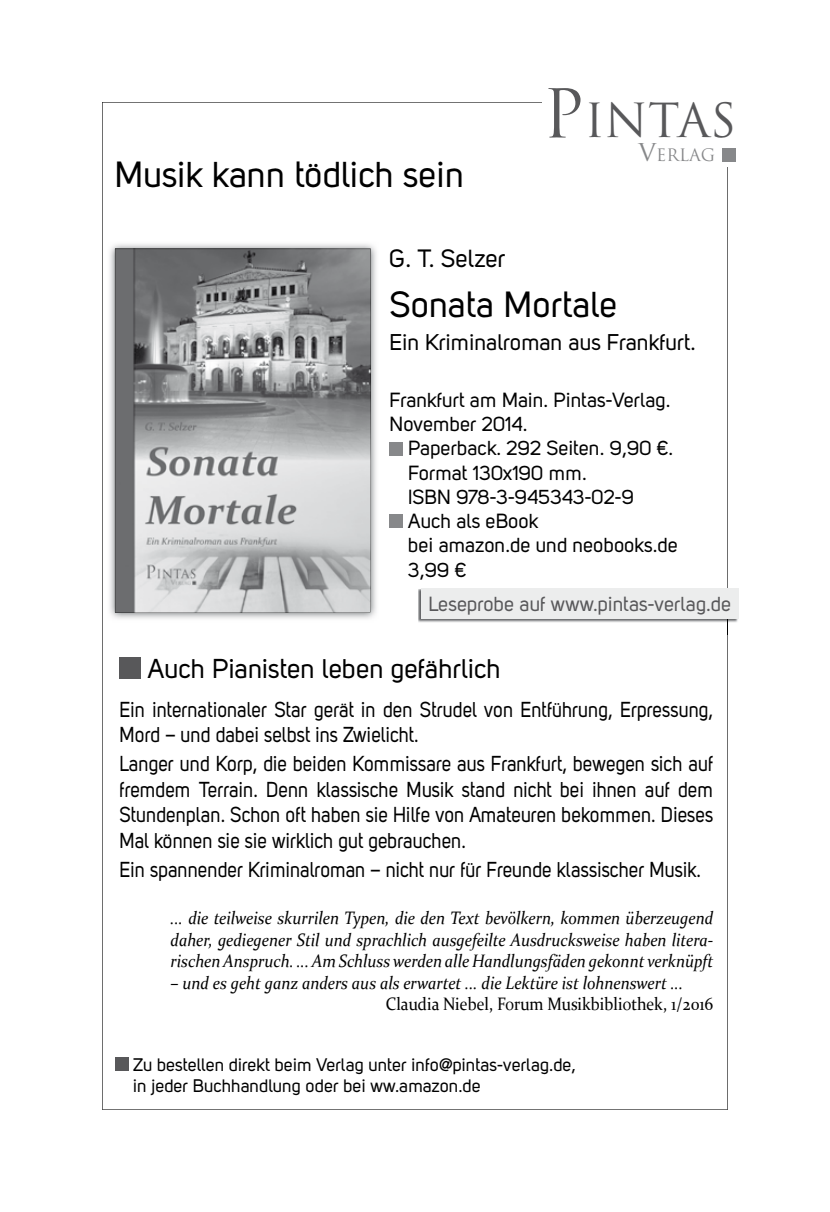
<style>
.page{position:relative;width:830px;height:1212px;background:#fff}
.page>*{position:absolute;margin:0;border:0;box-sizing:border-box;transform-origin:0 0}
.t1{font:45.9px "Trajan";color:#58585a}
.t2{font:36px "Uni Sans Regular";color:#000}
.t3{font:27px "Uni Sans Regular";color:#000}
.t4{font:24.75px "Uni Sans Regular";color:#000}
.t5{font:22.5px "Uni Sans Regular";color:#000}
.t6{font:21.38px/25.7px "Uni Sans Regular";color:#000;scale:.9 1}
.t7{font:20.25px/24.3px "Uni Sans Regular";color:#000}
.t8{font:20.25px "Uni Sans Regular";color:#58585a}
.t9{font:italic 18px/21.6px "Constantia";color:#000;text-align:justify;scale:.9 1}
.t10{font:18px/21.6px "Uni Sans Regular";color:#000}
.t11{font:18px "Constantia";color:#000;scale:.9 1}
.t12{font:16.65px "Trajan";color:#87888a}
.s1{font-size:65.48px}
.s2{font-size:23.85px}
</style>
<div class="page">
<div style="left:721px;top:148px;width:14px;height:13px;background:#87888a"></div>
<div style="left:389px;top:442px;width:14px;height:13px;background:#87888a"></div>
<div style="left:389px;top:515px;width:14px;height:13px;background:#87888a"></div>
<div style="left:119px;top:657px;width:22px;height:21px;background:#58585a"></div>
<div style="left:115px;top:1057px;width:13px;height:13px;background:#58585a"></div>
<img style="left:109px;top:244px;width:267px;height:375px">
<svg style="left:115px;top:249px;width:255px;height:363px"></svg>
<img style="left:418px;top:589px;width:321px;height:34px">
<img style="left:727px;top:619px;width:1px;height:15px">
<div style="left:421px;top:588px;width:317px;height:31px;background:#eceded"></div>
<h2 class="t2" style="left:115px;top:153px;width:350px">Musik kann tödlich sein</h2>
<h1 class="t1" style="left:542px;top:93px;width:195px"><span class="s1">P</span>INTAS</h1>
<p class="t12" style="left:638px;top:145px;width:78px"><span class="s2">V</span>ERLAG</p>
<p class="t4" style="left:389px;top:244px;width:118px">G. T. Selzer</p>
<h2 class="t2" style="left:389px;top:283px;width:229px">Sonata Mortale</h2>
<p class="t5" style="left:389px;top:329px;width:307px">Ein Kriminalroman aus Frankfurt.</p>
<p class="t7" style="left:389px;top:387px;width:282px">Frankfurt am Main. Pintas-Verlag.<br>November 2014.</p>
<p class="t7" style="left:408px;top:436px;width:271px">Paperback. 292 Seiten. 9,90 €.<br>Format 130x190 mm.<br>ISBN 978-3-945343-02-9<br>Auch als eBook<br>bei amazon.de und neobooks.de<br>3,99 €</p>
<p class="t8" style="left:428px;top:592px;width:304px">Leseprobe auf www.pintas-verlag.de</p>
<p class="t3" style="left:148px;top:653px;width:354px">Auch Pianisten leben gefährlich</p>
<p class="t6" style="left:119px;top:696px;width:661px">Ein internationaler Star gerät in den Strudel von Entführung, Erpressung,<br>Mord – und dabei selbst ins Zwielicht.</p>
<p class="t6" style="left:119px;top:751px;width:661px;text-align:justify">Langer und Korp, die beiden Kommissare aus Frankfurt, bewegen sich auf fremdem Terrain. Denn klassische Musik stand nicht bei ihnen auf dem Stundenplan. Schon oft haben sie Hilfe von Amateuren bekommen. Dieses Mal können sie sie wirklich gut gebrauchen.</p>
<p class="t6" style="left:119px;top:856px;width:647px">Ein spannender Kriminalroman – nicht nur für Freunde klassischer Musik.</p>
<p class="t9" style="left:170px;top:906px;width:604px">... die teilweise skurrilen Typen, die den Text bevölkern, kommen überzeugend daher, gediegener Stil und sprachlich ausgefeilte Ausdrucksweise haben litera&shy;rischen Anspruch. ... Am Schluss werden alle Handlungsfäden gekonnt verknüpft</p>
<p class="t9" style="left:170px;top:971px;width:571px">– und es geht ganz anders aus als erwartet ... die Lektüre ist lohnenswert ...</p>
<p class="t11" style="left:385px;top:992px;width:365px">Claudia Niebel, Forum Musikbibliothek, 1/2016</p>
<p class="t10" style="left:133px;top:1053px;width:444px">Zu bestellen direkt beim Verlag unter info@pintas-verlag.de, in jeder Buchhandlung oder bei ww.amazon.de</p>
</div>
